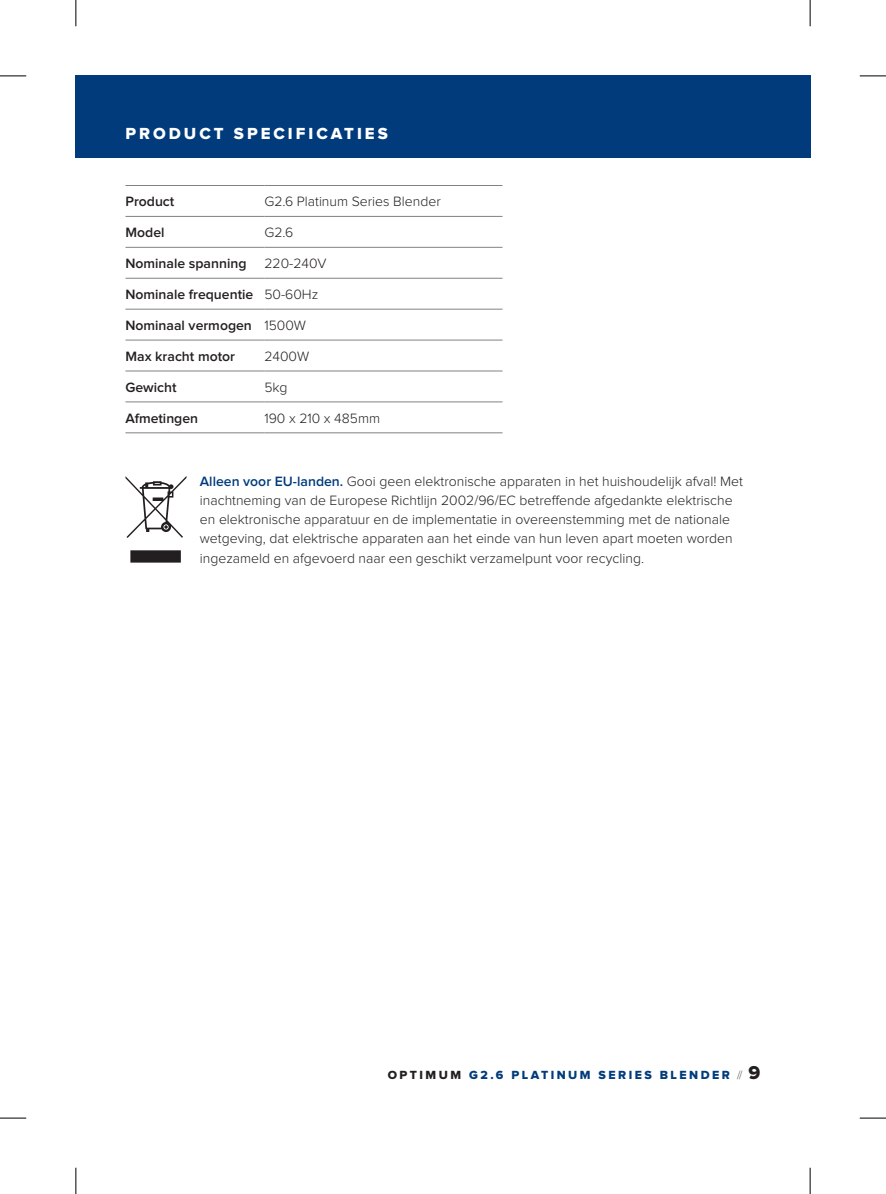
<style>
.page{position:relative;width:886px;height:1194px;background:#fff}
.page>*{position:absolute;margin:0;border:0;box-sizing:border-box;transform-origin:0 0}
.Page_Header_Right_Pa{font:16.62px "Proxima Nova Extrabld";letter-spacing:.18em;color:#fff}
.Body_no_indent_ENGLI{font:300 14px/19.2px "Proxima Nova";color:#231f20}
.Body_Table_ENGLISH{font:600 14px "Proxima Nova";color:#231f20}
.Body_Table_ENGLISH-2{font:300 14px "Proxima Nova";color:#231f20}
.t1{font:12.25px "Proxima Nova Extrabld";letter-spacing:.2em;color:#013b7c}
.s1{font-weight:600;color:#013b7c}
.s2{color:#231f20}
.s3{font-family:"Proxima Nova";font-weight:100;color:#231f20}
.s4{font-size:19.25px;color:#231f20}
</style>
<div class="page">
<div style="left:76px;top:76px;width:734px;height:82px;background:#013b7c"></div>
<hr style="left:125px;top:185px;width:139px;height:1px;background:#808285">
<hr style="left:264px;top:185px;width:238px;height:1px;background:#808285">
<hr style="left:125px;top:216px;width:139px;height:1px;background:#808285">
<hr style="left:264px;top:216px;width:238px;height:1px;background:#808285">
<hr style="left:125px;top:247px;width:139px;height:1px;background:#808285">
<hr style="left:264px;top:247px;width:238px;height:1px;background:#808285">
<hr style="left:125px;top:278px;width:139px;height:1px;background:#808285">
<hr style="left:264px;top:278px;width:238px;height:1px;background:#808285">
<hr style="left:125px;top:309px;width:139px;height:1px;background:#808285">
<hr style="left:264px;top:309px;width:238px;height:1px;background:#808285">
<hr style="left:125px;top:340px;width:139px;height:1px;background:#808285">
<hr style="left:264px;top:340px;width:238px;height:1px;background:#808285">
<hr style="left:125px;top:371px;width:139px;height:1px;background:#808285">
<hr style="left:264px;top:371px;width:238px;height:1px;background:#808285">
<hr style="left:125px;top:401px;width:139px;height:1px;background:#808285">
<hr style="left:264px;top:401px;width:238px;height:1px;background:#808285">
<hr style="left:125px;top:432px;width:139px;height:1px;background:#808285">
<hr style="left:264px;top:432px;width:238px;height:1px;background:#808285">
<svg style="left:125px;top:476px;width:61px;height:86px"></svg>
<svg style="left:0;top:75px;width:26px;height:2px"></svg>
<svg style="left:860px;top:75px;width:26px;height:2px"></svg>
<svg style="left:0;top:1117px;width:26px;height:1px"></svg>
<svg style="left:860px;top:1117px;width:26px;height:1px"></svg>
<svg style="left:75px;top:0;width:2px;height:26px"></svg>
<svg style="left:75px;top:1167px;width:2px;height:26px"></svg>
<svg style="left:810px;top:0;width:1px;height:26px"></svg>
<svg style="left:810px;top:1167px;width:1px;height:26px"></svg>
<p class="Page_Header_Right_Pa" style="left:125px;top:126px;width:264px">PRODUCT SPECIFICATIES</p>
<p class="Body_Table_ENGLISH" style="left:125px;top:195px;width:50px">Product</p>
<p class="Body_Table_ENGLISH-2" style="left:264px;top:195px;width:178px">G2.6 Platinum Series Blender</p>
<p class="Body_Table_ENGLISH" style="left:125px;top:226px;width:41px">Model</p>
<p class="Body_Table_ENGLISH-2" style="left:264px;top:226px;width:30px">G2.6</p>
<p class="Body_Table_ENGLISH" style="left:125px;top:257px;width:123px">Nominale spanning</p>
<p class="Body_Table_ENGLISH-2" style="left:264px;top:257px;width:64px">220-240V</p>
<p class="Body_Table_ENGLISH" style="left:125px;top:288px;width:129px">Nominale frequentie</p>
<p class="Body_Table_ENGLISH-2" style="left:264px;top:288px;width:55px">50-60Hz</p>
<p class="Body_Table_ENGLISH" style="left:125px;top:319px;width:128px">Nominaal vermogen</p>
<p class="Body_Table_ENGLISH-2" style="left:264px;top:319px;width:43px">1500W</p>
<p class="Body_Table_ENGLISH" style="left:125px;top:350px;width:111px">Max kracht motor</p>
<p class="Body_Table_ENGLISH-2" style="left:264px;top:350px;width:46px">2400W</p>
<p class="Body_Table_ENGLISH" style="left:125px;top:381px;width:53px">Gewicht</p>
<p class="Body_Table_ENGLISH-2" style="left:264px;top:381px;width:25px">5kg</p>
<p class="Body_Table_ENGLISH" style="left:125px;top:412px;width:74px">Afmetingen</p>
<p class="Body_Table_ENGLISH-2" style="left:264px;top:412px;width:117px">190 x 210 x 485mm</p>
<p class="Body_no_indent_ENGLI" style="left:200px;top:472px;width:545px"><span class="s1">Alleen voor EU-landen.</span> Gooi geen elektronische apparaten in het huishoudelijk afval! Met inachtneming van de Europese Richtlijn 2002/96/EC betreffende afgedankte elektrische en elektronische apparatuur en de implementatie in overeenstemming met de nationale wetgeving, dat elektrische apparaten aan het einde van hun leven apart moeten worden ingezameld en afgevoerd naar een geschikt verzamelpunt voor recycling.</p>
<p class="t1" style="left:388px;top:1069px;width:374px"><span class="s2">OPTIMUM</span> G2.6 PLATINUM SERIES BLENDER <span class="s3">//</span> <span class="s4">9</span></p>
</div>
